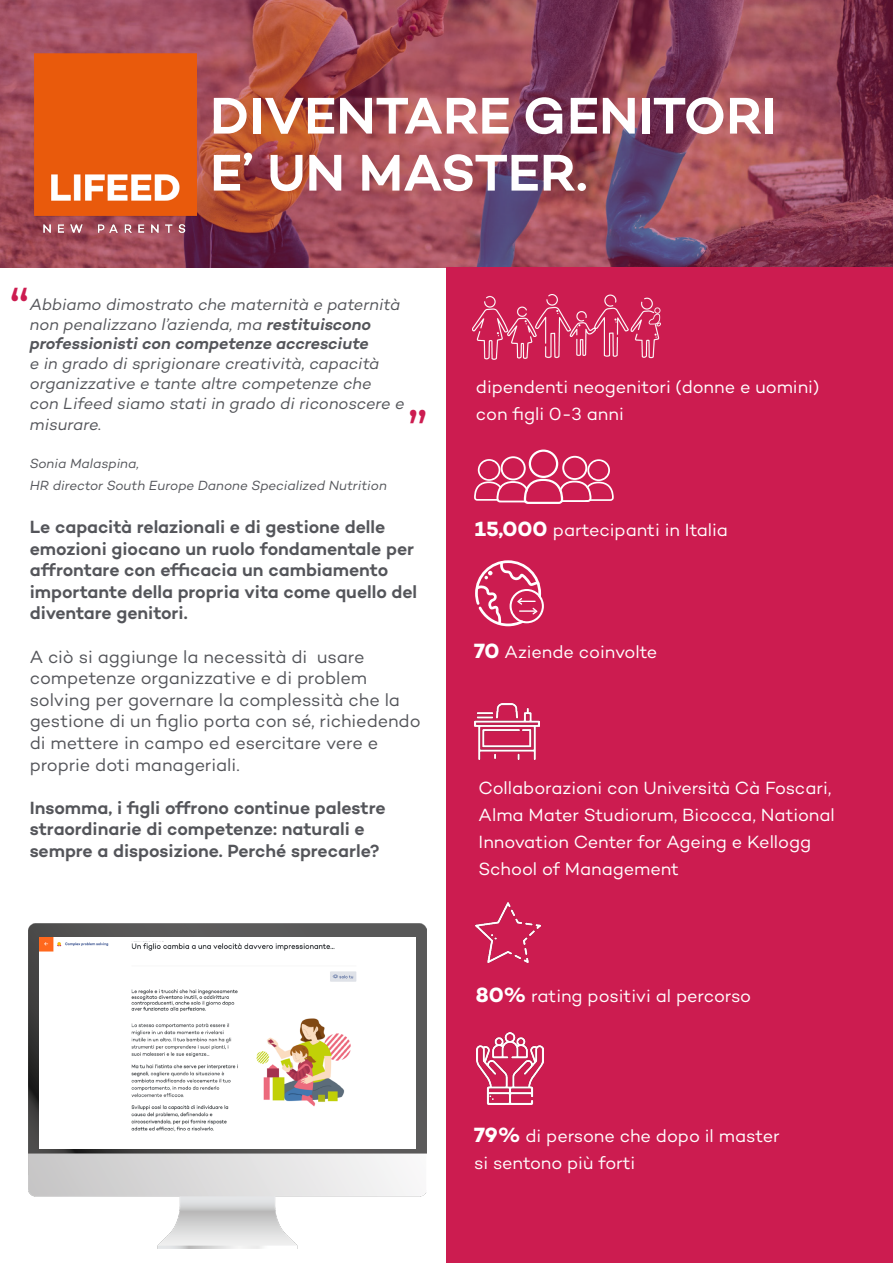
<style>
.page{position:relative;width:893px;height:1263px;background:#fff}
.page>*{position:absolute;margin:0;border:0;box-sizing:border-box;transform-origin:0 0}
.t1{font:600 52.5px "Campton";color:#fff}
.t2{font:500 48px "Montserrat";color:#cc1c50}
.t3{font:18px/27px "Campton";color:#fff}
.t4{font:600 18px/21.6px "Campton";color:#54555a}
.t5{font:18px/21.6px "Campton";letter-spacing:-.005em;color:#54555a}
.t6{font:italic 16.5px/19.8px "Campton";color:#54555a}
.t7{font:italic 13.5px "Campton";color:#54555a}
.s1{font-weight:600}
.s2{font-weight:700;font-size:21px}
</style>
<div class="page">
<svg style="left:0;top:0;width:893px;height:268px;background:#954756"></svg>
<img style="left:34px;top:54px;width:162px;height:182px">
<div style="left:446px;top:268px;width:447px;height:995px;background:#cc1c50"></div>
<img style="left:28px;top:923px;width:399px;height:326px">
<img style="left:472px;top:294px;width:189px;height:65px">
<svg style="left:474px;top:449px;width:140px;height:55px"></svg>
<svg style="left:475px;top:560px;width:69px;height:66px"></svg>
<img style="left:475px;top:703px;width:64px;height:56px">
<img style="left:476px;top:902px;width:65px;height:60px">
<img style="left:476px;top:1032px;width:68px;height:73px">
<img style="left:39px;top:937px;width:377px;height:211px">
<img style="left:118px;top:942px;width:240px;height:201px">
<p class="t1" style="left:210px;top:82px;width:568px">DIVENTARE GENITORI</p>
<p class="t1" style="left:210px;top:139px;width:379px">E’ UN MASTER.</p>
<p class="t2" style="left:10px;top:272px;width:21px">“</p>
<p class="t6" style="left:30px;top:294px;width:377px">Abbiamo dimostrato che maternità e paternità non penalizzano l’azienda, ma <span class="s1">restituiscono professionisti con competenze accresciute<br></span>e in grado di sprigionare creatività, capacità organizzative e tante altre competenze che con Lifeed siamo stati in grado di riconoscere e</p>
<p class="t6" style="left:30px;top:414px;width:73px">misurare.</p>
<p class="t7" style="left:30px;top:455px;width:111px">Sonia Malaspina,</p>
<p class="t7" style="left:30px;top:477px;width:359px">HR director South Europe Danone Specialized Nutrition</p>
<p class="t4" style="left:30px;top:516px;width:389px">Le capacità relazionali e di gestione delle emozioni giocano un ruolo fondamentale per affrontare con efficacia un cambiamento importante della propria vita come quello del diventare genitori.</p>
<p class="t5" style="left:30px;top:645px;width:392px">A ciò si aggiunge la necessità di usare competenze organizzative e di problem solving per governare la complessità che la gestione di un figlio porta con sé, richiedendo di mettere in campo ed esercitare vere e proprie doti manageriali.</p>
<p class="t4" style="left:30px;top:796px;width:357px">Insomma, i figli offrono continue palestre straordinarie di competenze: naturali e sempre a disposizione. Perché sprecarle?</p>
<p class="t2" style="left:408px;top:395px;width:21px">”</p>
<p class="t3" style="left:476px;top:373px;width:345px">dipendenti neogenitori (donne e uomini)</p>
<p class="t3" style="left:476px;top:400px;width:149px">con figli 0-3 anni</p>
<p class="t3" style="left:475px;top:516px;width:255px"><span class="s2">15,000</span> partecipanti in Italia</p>
<p class="t3" style="left:474px;top:638px;width:185px"><span class="s2">70</span> Aziende coinvolte</p>
<p class="t3" style="left:479px;top:774px;width:358px">Collaborazioni con Università Cà Foscari, Alma Mater Studiorum, Bicocca, National Innovation Center for Ageing e Kellogg School of Management</p>
<p class="t3" style="left:476px;top:982px;width:277px"><span class="s2">80%</span> rating positivi al percorso</p>
<p class="t3" style="left:474px;top:1122px;width:307px"><span class="s2">79%</span> di persone che dopo il master</p>
<p class="t3" style="left:474px;top:1149px;width:163px">si sentono più forti</p>
</div>
